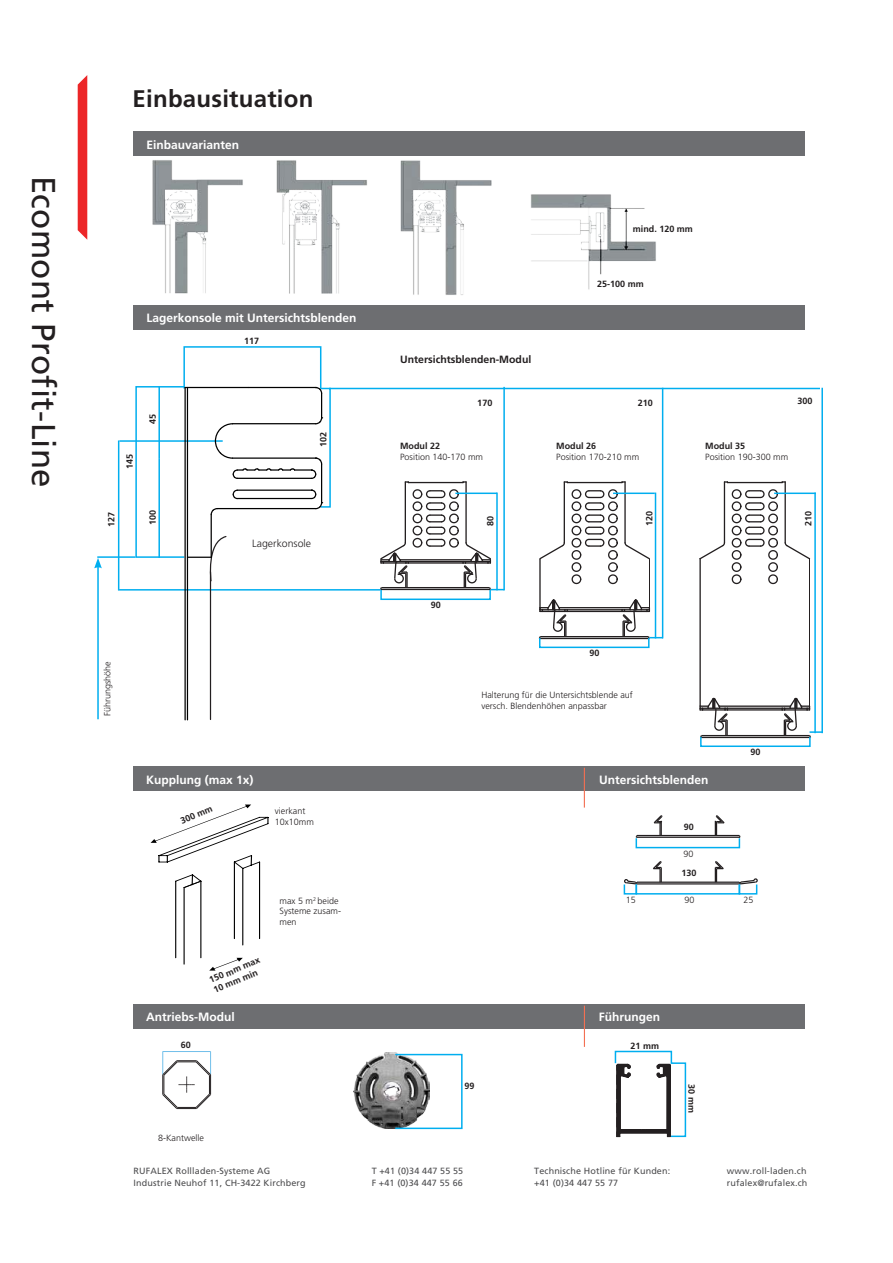
<style>
.page{position:relative;width:893px;height:1263px;background:#fff}
.page>*{position:absolute;margin:0;border:0;box-sizing:border-box;transform-origin:0 0}
.t1{font:33px "Frutiger";letter-spacing:.01em;color:#231f20}
.t2{font:700 24px "Frutiger";letter-spacing:.01em;color:#231f20}
.t3{font:700 12px "Frutiger";color:#fff}
.t4{font:700 10.5px "Frutiger";color:#231f20}
.t5{font:300 10.5px "Frutiger";color:#231f20}
.t6{font:300 9px/10.8px "Frutiger";color:#231f20}
.t7{font:9px/12px "Frutiger";letter-spacing:.015em;color:#4d4d4f}
.t8{font:700 9px/10.8px "Frutiger";color:#231f20}
</style>
<div class="page">
<svg style="left:78px;top:75px;width:9px;height:165px"></svg>
<div style="left:134px;top:305px;width:671px;height:24px;background:#6d6e71"></div>
<div style="left:134px;top:767px;width:671px;height:24px;background:#6d6e71"></div>
<hr style="left:584px;top:768px;width:1px;height:39px;background:#f37053">
<div style="left:134px;top:132px;width:671px;height:24px;background:#6d6e71"></div>
<img style="left:516px;top:131px;width:159px;height:159px">
<img style="left:152px;top:160px;width:340px;height:135px">
<svg style="left:150px;top:804px;width:119px;height:166px"></svg>
<div style="left:134px;top:1004px;width:671px;height:25px;background:#6d6e71"></div>
<hr style="left:584px;top:1006px;width:1px;height:41px;background:#f37053">
<hr style="left:540px;top:636px;width:108px;height:1px;background:#231f20">
<hr style="left:701px;top:735px;width:109px;height:1px;background:#231f20">
<hr style="left:700px;top:558px;width:1px;height:148px;background:#231f20">
<hr style="left:809px;top:558px;width:1px;height:148px;background:#231f20">
<hr style="left:727px;top:709px;width:55px;height:1px;background:#231f20">
<hr style="left:727px;top:708px;width:55px;height:1px;background:#231f20">
<hr style="left:719px;top:705px;width:71px;height:2px;background:#231f20">
<svg style="left:699px;top:697px;width:29px;height:39px"></svg>
<svg style="left:699px;top:481px;width:112px;height:104px"></svg>
<hr style="left:540px;top:559px;width:1px;height:51px;background:#231f20">
<hr style="left:649px;top:559px;width:1px;height:51px;background:#231f20">
<hr style="left:567px;top:611px;width:55px;height:1px;background:#231f20">
<hr style="left:567px;top:609px;width:55px;height:1px;background:#231f20">
<hr style="left:559px;top:607px;width:71px;height:1px;background:#231f20">
<svg style="left:538px;top:598px;width:30px;height:41px"></svg>
<svg style="left:539px;top:481px;width:112px;height:104px"></svg>
<div style="left:183px;top:346px;width:138px;height:43px;border:2px solid #00aeef"></div>
<div style="left:320px;top:388px;width:11px;height:120px;border:2px solid #00aeef"></div>
<div style="left:135px;top:386px;width:50px;height:172px;border:2px solid #00aeef"></div>
<hr style="left:119px;top:440px;width:104px;height:2px;background:#00aeef">
<hr style="left:158px;top:459px;width:2px;height:99px;background:#00aeef">
<hr style="left:329px;top:388px;width:491px;height:1px;background:#00aeef">
<hr style="left:503px;top:387px;width:2px;height:203px;background:#00aeef">
<hr style="left:662px;top:388px;width:1px;height:250px;background:#00aeef">
<hr style="left:821px;top:388px;width:2px;height:345px;background:#00aeef">
<hr style="left:655px;top:492px;width:1px;height:146px;background:#00aeef">
<hr style="left:814px;top:492px;width:2px;height:241px;background:#00aeef">
<hr style="left:613px;top:492px;width:42px;height:2px;background:#00aeef">
<hr style="left:774px;top:492px;width:42px;height:2px;background:#00aeef">
<svg style="left:380px;top:481px;width:124px;height:110px"></svg>
<svg style="left:621px;top:598px;width:42px;height:41px"></svg>
<svg style="left:781px;top:697px;width:42px;height:39px"></svg>
<div style="left:380px;top:589px;width:111px;height:11px;border:2px solid #00aeef"></div>
<div style="left:539px;top:637px;width:111px;height:11px;border:2px solid #00aeef"></div>
<div style="left:700px;top:736px;width:111px;height:11px;border:2px solid #00aeef"></div>
<hr style="left:158px;top:386px;width:2px;height:73px;background:#00aeef">
<hr style="left:118px;top:440px;width:1px;height:149px;background:#00aeef">
<hr style="left:118px;top:589px;width:262px;height:2px;background:#00aeef">
<hr style="left:210px;top:572px;width:1px;height:147px;background:#231f20">
<svg style="left:188px;top:535px;width:39px;height:47px"></svg>
<hr style="left:187px;top:387px;width:1px;height:333px;background:#000">
<hr style="left:211px;top:514px;width:1px;height:43px;background:#000">
<hr style="left:184px;top:387px;width:2px;height:333px;background:#000">
<hr style="left:185px;top:387px;width:63px;height:1px;background:#000">
<svg style="left:210px;top:386px;width:113px;height:130px"></svg>
<hr style="left:97px;top:566px;width:2px;height:153px;background:#00aeef">
<svg style="left:94px;top:558px;width:8px;height:10px"></svg>
<hr style="left:97px;top:556px;width:38px;height:2px;background:#00aeef">
<svg style="left:162px;top:1051px;width:50px;height:59px"></svg>
<img style="left:354px;top:1053px;width:75px;height:75px">
<div style="left:394px;top:1054px;width:69px;height:75px;border:2px solid #00aeef"></div>
<svg style="left:614px;top:1050px;width:73px;height:88px"></svg>
<hr style="left:637px;top:881px;width:102px;height:2px;background:#231f20">
<hr style="left:637px;top:835px;width:102px;height:1px;background:#231f20">
<svg style="left:623px;top:879px;width:16px;height:6px"></svg>
<hr style="left:636px;top:883px;width:104px;height:1px;background:#231f20">
<svg style="left:738px;top:878px;width:20px;height:7px"></svg>
<svg style="left:714px;top:861px;width:11px;height:21px"></svg>
<svg style="left:651px;top:861px;width:12px;height:21px"></svg>
<svg style="left:715px;top:815px;width:11px;height:20px"></svg>
<svg style="left:652px;top:815px;width:11px;height:20px"></svg>
<div style="left:636px;top:837px;width:104px;height:11px;border:2px solid #00aeef"></div>
<div style="left:636px;top:884px;width:104px;height:10px;border:2px solid #00aeef"></div>
<div style="left:739px;top:884px;width:18px;height:10px;border:2px solid #00aeef"></div>
<div style="left:624px;top:884px;width:13px;height:10px;border:2px solid #00aeef"></div>
<h1 class="t1" style="left:57px;top:176px;width:314px;rotate:90deg">Ecomont Profit-Line</h1>
<h2 class="t2" style="left:133px;top:88px;width:182px">Einbausituation</h2>
<h3 class="t3" style="left:146px;top:140px;width:94px">Einbauvarianten</h3>
<p class="t8" style="left:633px;top:224px;width:62px">mind. 120 mm</p>
<h3 class="t3" style="left:146px;top:313px;width:212px">Lagerkonsole mit Untersichtsblenden</h3>
<p class="t8" style="left:244px;top:336px;width:17px">117</p>
<p class="t8" style="left:125px;top:469px;width:17px;rotate:-90deg">145</p>
<p class="t8" style="left:148px;top:424px;width:12px;rotate:-90deg">45</p>
<p class="t8" style="left:319px;top:447px;width:17px;rotate:-90deg">102</p>
<p class="t4" style="left:400px;top:355px;width:133px">Untersichtsblenden-Modul</p>
<p class="t8" style="left:597px;top:279px;width:48px">25-100 mm</p>
<p class="t8" style="left:477px;top:398px;width:17px">170</p>
<p class="t8" style="left:638px;top:398px;width:17px">210</p>
<p class="t8" style="left:797px;top:397px;width:17px">300</p>
<p class="t8" style="left:400px;top:441px;width:42px">Modul 22</p>
<p class="t8" style="left:556px;top:441px;width:42px">Modul 26</p>
<p class="t8" style="left:705px;top:441px;width:42px">Modul 35</p>
<p class="t6" style="left:400px;top:452px;width:85px">Position 140-170 mm</p>
<p class="t6" style="left:556px;top:452px;width:85px">Position 170-210 mm</p>
<p class="t6" style="left:705px;top:452px;width:85px">Position 190-300 mm</p>
<p class="t8" style="left:107px;top:527px;width:17px;rotate:-90deg">127</p>
<p class="t8" style="left:148px;top:525px;width:17px;rotate:-90deg">100</p>
<p class="t8" style="left:486px;top:525px;width:12px;rotate:-90deg">80</p>
<p class="t8" style="left:644px;top:525px;width:17px;rotate:-90deg">120</p>
<p class="t8" style="left:804px;top:525px;width:17px;rotate:-90deg">210</p>
<p class="t5" style="left:252px;top:539px;width:60px">Lagerkonsole</p>
<p class="t6" style="left:103px;top:716px;width:57px;rotate:-90deg">Führungshöhe</p>
<h3 class="t3" style="left:146px;top:775px;width:109px">Kupplung (max 1x)</h3>
<p class="t8" style="left:179px;top:817px;width:35px;rotate:-23deg">300 mm</p>
<p class="t6" style="left:275px;top:806px;width:41px">vierkant<br>10x10mm</p>
<p class="t8" style="left:208px;top:976px;width:56px;rotate:-23deg">150 mm max<br>10 mm min</p>
<p class="t6" style="left:280px;top:896px;width:63px">max 5 m<sup>2</sup> beide<br>Systeme zusam&shy;men</p>
<p class="t8" style="left:431px;top:600px;width:12px">90</p>
<p class="t8" style="left:589px;top:648px;width:12px">90</p>
<p class="t6" style="left:481px;top:690px;width:153px">Halterung für die Untersichtsblende auf versch. Blendenhöhen anpassbar</p>
<h3 class="t3" style="left:599px;top:775px;width:111px">Untersichtsblenden</h3>
<p class="t8" style="left:684px;top:822px;width:12px">90</p>
<p class="t6" style="left:683px;top:849px;width:12px">90</p>
<p class="t8" style="left:681px;top:869px;width:17px">130</p>
<p class="t8" style="left:750px;top:747px;width:12px">90</p>
<p class="t6" style="left:626px;top:895px;width:12px">15</p>
<p class="t6" style="left:743px;top:895px;width:12px">25</p>
<p class="t6" style="left:685px;top:895px;width:12px">90</p>
<h3 class="t3" style="left:146px;top:1012px;width:90px">Antriebs-Modul</h3>
<h3 class="t3" style="left:599px;top:1012px;width:63px">Führungen</h3>
<p class="t8" style="left:181px;top:1040px;width:12px">60</p>
<p class="t8" style="left:630px;top:1041px;width:30px">21 mm</p>
<p class="t6" style="left:158px;top:1133px;width:47px">8-Kantwelle</p>
<p class="t8" style="left:464px;top:1081px;width:12px">99</p>
<p class="t8" style="left:696px;top:1084px;width:30px;rotate:90deg">30 mm</p>
<p class="t7" style="left:534px;top:1166px;width:137px">Technische Hotline für Kunden: +41 (0)34 447 55 77</p>
<p class="t7" style="left:134px;top:1166px;width:174px">RUFALEX Rollladen-Systeme AG<br>Industrie Neuhof 11, CH-3422 Kirchberg</p>
<p class="t7" style="left:372px;top:1166px;width:93px">T +41 (0)34 447 55 55<br>F +41 (0)34 447 55 66</p>
<p class="t7" style="left:727px;top:1166px;width:82px">www.roll-laden.ch rufalex@rufalex.ch</p>
</div>
